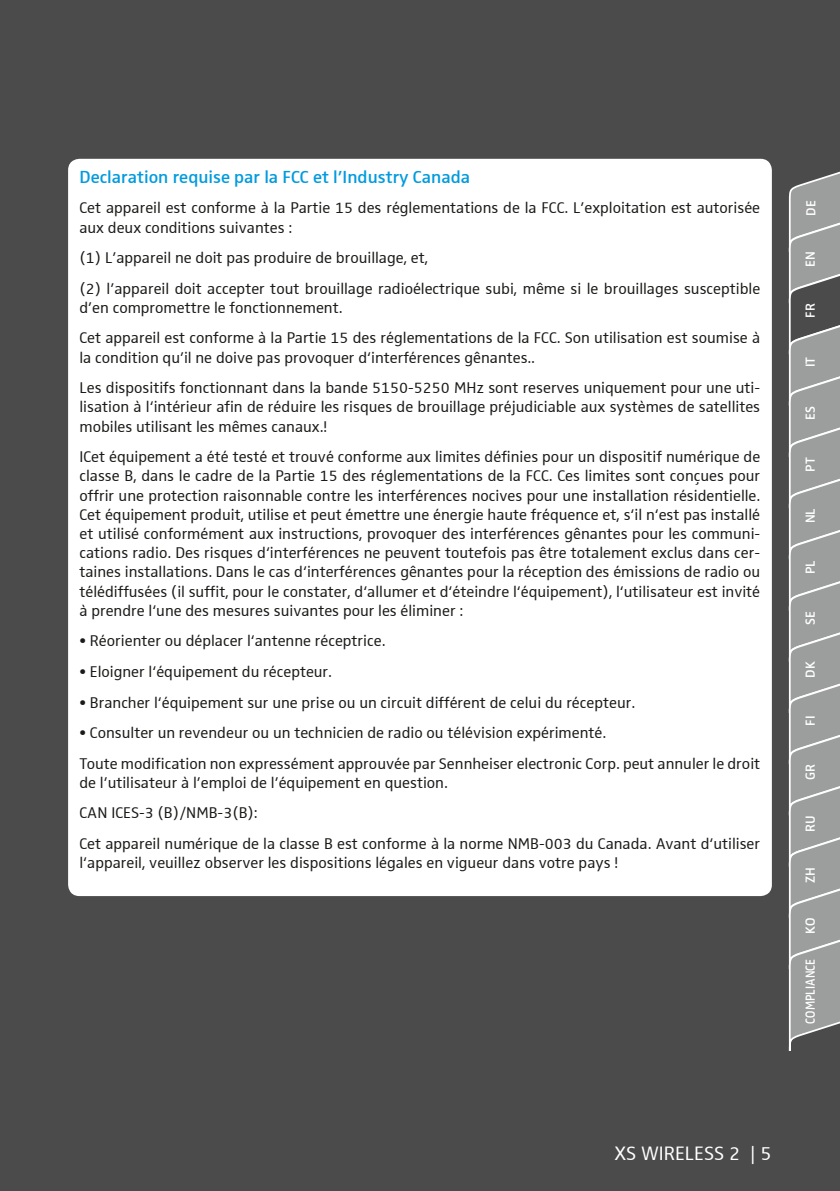
<style>
.page{position:relative;width:840px;height:1191px;background:#fff}
.page>*{position:absolute;margin:0;border:0;box-sizing:border-box;transform-origin:0 0}
.t1{font:20px "Sennheiser";color:#fff}
.t2{font:600 18px "Sennheiser";color:#009bde}
.t3{font:16px/19.2px "Sennheiser";color:#1a1a18}
.t4{font:600 13.6px "Sennheiser";letter-spacing:.005em;color:#fff}
.t5{font:600 13.6px "Sennheiser";letter-spacing:.005em;color:#fff;scale:.86 1}
</style>
<div class="page">
<div style="left:0;top:0;width:839px;height:1191px;background:#4c4b4b"></div>
<svg style="left:788px;top:172px;width:51px;height:879px;background:#9b9c9c"></svg>
<div style="left:68px;top:159px;width:703px;height:737px;background:#fff;border-radius:11px"></div>
<p class="t2" style="left:79px;top:166px;width:392px">Declaration requise par la FCC et l’Industry Canada</p>
<p class="t3" style="left:79px;top:198px;width:681px">Cet appareil est conforme à la Partie 15 des réglementations de la FCC. L’exploitation est autorisée aux deux conditions suivantes :</p>
<p class="t3" style="left:79px;top:242px;width:682px;line-height:30.6px">(1) L’appareil ne doit pas produire de brouillage, et,<br>(2) l’appareil doit accepter tout brouillage radioélectrique subi, même si le brouillages susceptible</p>
<p class="t3" style="left:79px;top:292px;width:681px;line-height:30.6px">d’en compromettre le fonctionnement.<br>Cet appareil est conforme à la Partie 15 des réglementations de la FCC. Son utilisation est soumise à</p>
<p class="t3" style="left:79px;top:342px;width:681px;line-height:30.6px">la condition qu’il ne doive pas provoquer d‘interférences gênantes..<br>Les dispositifs fonctionnant dans la bande 5150-5250 MHz sont reserves uniquement pour une uti-</p>
<p class="t3" style="left:79px;top:397px;width:681px">lisation à l‘intérieur afin de réduire les risques de brouillage préjudiciable aux systèmes de satellites mobiles utilisant les mêmes canaux.!</p>
<p class="t3" style="left:79px;top:447px;width:682px;text-align:justify">ICet équipement a été testé et trouvé conforme aux limites définies pour un dispositif numérique de classe B, dans le cadre de la Partie 15 des réglementations de la FCC. Ces limites sont conçues pour offrir une protection raisonnable contre les interférences nocives pour une installation résidentielle.<br>Cet équipement produit, utilise et peut émettre une énergie haute fréquence et, s‘il n‘est pas installé et utilisé conformément aux instructions, provoquer des interférences gênantes pour les communi&shy;cations radio. Des risques d‘interférences ne peuvent toutefois pas être totalement exclus dans cer&shy;taines installations. Dans le cas d‘interférences gênantes pour la réception des émissions de radio ou télédiffusées (il suffit, pour le constater, d‘allumer et d‘éteindre l‘équipement), l‘utilisateur est invité à prendre l‘une des mesures suivantes pour les éliminer :</p>
<p class="t3" style="left:79px;top:631px;width:307px">• Réorienter ou déplacer l‘antenne réceptrice.</p>
<p class="t3" style="left:79px;top:662px;width:254px">• Eloigner l‘équipement du récepteur.</p>
<p class="t3" style="left:79px;top:692px;width:557px">• Brancher l‘équipement sur une prise ou un circuit différent de celui du récepteur.</p>
<p class="t3" style="left:79px;top:717px;width:682px;line-height:30.6px">• Consulter un revendeur ou un technicien de radio ou télévision expérimenté.<br>Toute modification non expressément approuvée par Sennheiser electronic Corp. peut annuler le droit</p>
<p class="t3" style="left:79px;top:767px;width:681px;line-height:30.6px">de l’utilisateur à l’emploi de l’équipement en question.<br>CAN ICES-3 (B)/NMB-3(B):<br>Cet appareil numérique de la classe B est conforme à la norme NMB-003 du Canada. Avant d‘utiliser</p>
<p class="t3" style="left:79px;top:853px;width:540px">l‘appareil, veuillez observer les dispositions légales en vigueur dans votre pays !</p>
<p class="t4" style="left:802px;top:216px;width:17px;rotate:-90deg">DE</p>
<p class="t4" style="left:801px;top:267px;width:17px;rotate:-90deg">EN</p>
<p class="t4" style="left:801px;top:318px;width:16px;rotate:-90deg">FR</p>
<p class="t4" style="left:801px;top:367px;width:12px;rotate:-90deg">IT</p>
<p class="t4" style="left:801px;top:420px;width:15px;rotate:-90deg">ES</p>
<p class="t4" style="left:801px;top:472px;width:16px;rotate:-90deg">PT</p>
<p class="t4" style="left:801px;top:523px;width:17px;rotate:-90deg">NL</p>
<p class="t4" style="left:801px;top:574px;width:15px;rotate:-90deg">PL</p>
<p class="t4" style="left:801px;top:625px;width:15px;rotate:-90deg">SE</p>
<p class="t4" style="left:801px;top:678px;width:18px;rotate:-90deg">DK</p>
<p class="t4" style="left:801px;top:726px;width:12px;rotate:-90deg">FI</p>
<p class="t4" style="left:801px;top:780px;width:18px;rotate:-90deg">GR</p>
<p class="t4" style="left:801px;top:831px;width:18px;rotate:-90deg">RU</p>
<p class="t4" style="left:801px;top:882px;width:17px;rotate:-90deg">ZH</p>
<p class="t4" style="left:801px;top:934px;width:18px;rotate:-90deg">KO</p>
<p class="t5" style="left:801px;top:1023px;width:77px;rotate:-90deg">COMPLIANCE</p>
<p class="t1" style="left:614px;top:1141px;width:159px">XS WIRELESS 2 | 5</p>
</div>
